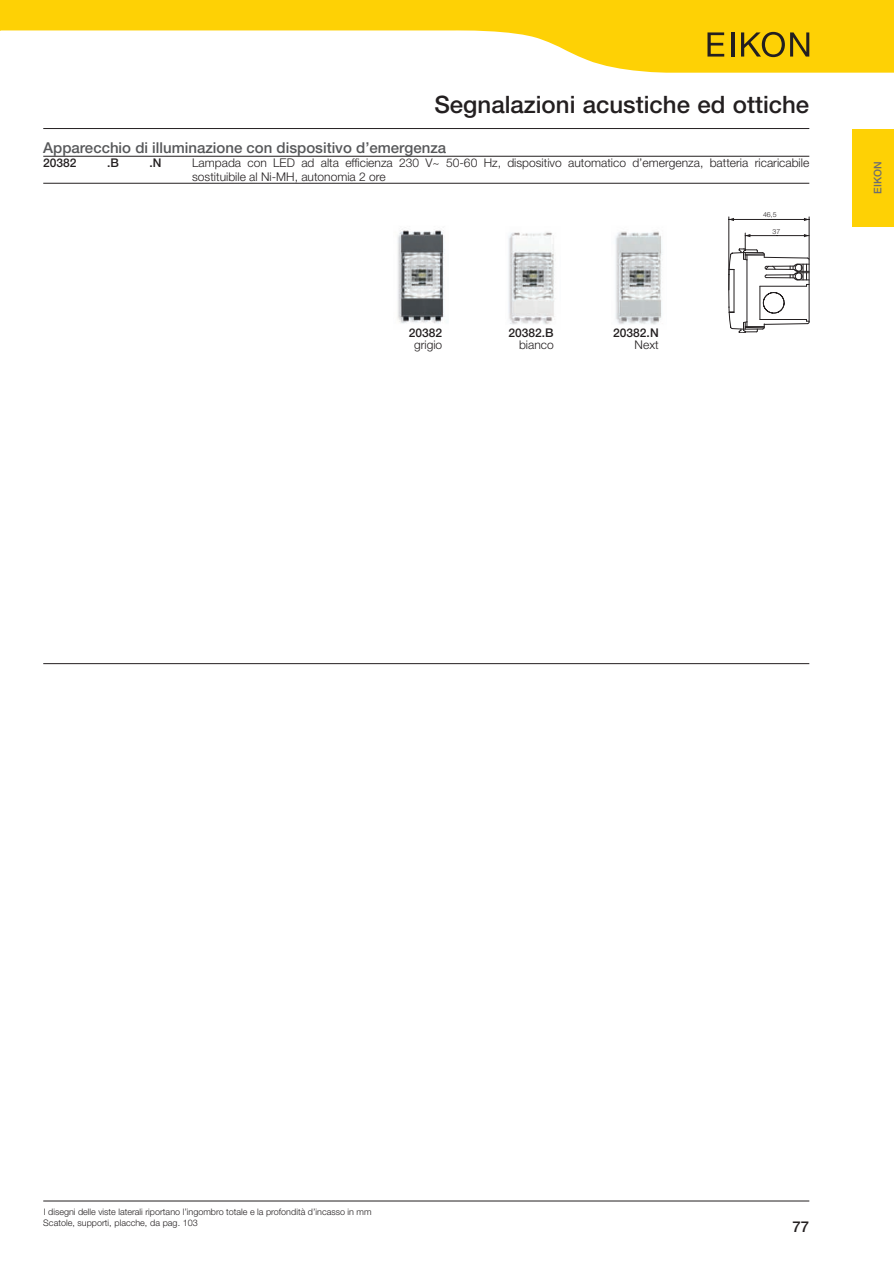
<style>
.page{position:relative;width:894px;height:1263px;background:#fff}
.page>*{position:absolute;margin:0;border:0;box-sizing:border-box;transform-origin:0 0}
.t1{font:500 24px "Helvetica Neue LT Std";color:#231f20}
.t2{font:500 15px "Helvetica Neue LT Std";color:#57585a}
.t3{font:500 15px "Helvetica Neue LT Std";color:#231f20}
.t4{font:300 12px/13.5px "Helvetica Neue LT Std";color:#231f20}
.t5{font:500 12px "Helvetica Neue LT Std";color:#231f20}
.t6{font:500 10.5px "Helvetica Neue LT Std";letter-spacing:.025em;color:#6c6d70}
.t7{font:300 9px/10.5px "Helvetica Neue LT Std";color:#231f20}
.t8{font:300 6.9px "Helvetica Neue LT Std";color:#231f20}
</style>
<div class="page">
<svg style="left:2px;top:0;width:891px;height:73px;fill:#fed105"></svg>
<hr style="left:43px;top:128px;width:766px;height:1px;background:#231f20">
<hr style="left:43px;top:1201px;width:766px;height:1px;background:#231f20">
<hr style="left:43px;top:663px;width:766px;height:1px;background:#231f20">
<svg style="left:707px;top:32px;width:17px;height:25px"></svg>
<svg style="left:730px;top:32px;width:4px;height:25px"></svg>
<svg style="left:740px;top:32px;width:69px;height:25px"></svg>
<div style="left:851px;top:129px;width:42px;height:98px;background:#fed105"></div>
<hr style="left:43px;top:156px;width:766px;height:1px;background:#231f20">
<hr style="left:43px;top:183px;width:766px;height:1px;background:#231f20">
<hr style="left:808px;top:217px;width:1px;height:42px;background:#231f20">
<hr style="left:728px;top:217px;width:1px;height:73px;background:#231f20">
<hr style="left:768px;top:219px;width:40px;height:1px;background:#231f20">
<hr style="left:728px;top:219px;width:40px;height:1px;background:#231f20">
<svg style="left:728px;top:233px;width:81px;height:100px"></svg>
<img style="left:615px;top:231px;width:48px;height:94px">
<img style="left:508px;top:232px;width:47px;height:93px">
<img style="left:397px;top:229px;width:48px;height:95px">
<svg style="left:0;top:0;width:2px;height:31px"></svg>
<h1 class="t1" style="left:434px;top:90px;width:376px">Segnalazioni acustiche ed ottiche</h1>
<p class="t2" style="left:43px;top:139px;width:404px">Apparecchio di illuminazione con dispositivo d’emergenza</p>
<p class="t5" style="left:43px;top:156px;width:35px">20382</p>
<p class="t5" style="left:107px;top:156px;width:13px">.B</p>
<p class="t5" style="left:150px;top:156px;width:13px">.N</p>
<p class="t4" style="left:192px;top:156px;width:618px">Lampada con LED ad alta efficienza 230 V~ 50-60 Hz, dispositivo automatico d’emergenza, batteria ricaricabile sostituibile al Ni-MH, autonomia 2 ore</p>
<p class="t5" style="left:409px;top:325px;width:35px">20382</p>
<p class="t4" style="left:414px;top:337px;width:30px">grigio</p>
<p class="t5" style="left:508px;top:325px;width:47px">20382.B</p>
<p class="t4" style="left:519px;top:337px;width:36px">bianco</p>
<p class="t5" style="left:613px;top:325px;width:47px">20382.N</p>
<p class="t4" style="left:634px;top:337px;width:25px">Next</p>
<p class="t8" style="left:762px;top:211px;width:15px">46,5</p>
<p class="t8" style="left:772px;top:227px;width:9px">37</p>
<p class="t6" style="left:871px;top:194px;width:35px;rotate:-90deg">EIKON</p>
<p class="t7" style="left:43px;top:1207px;width:329px">I disegni delle viste laterali riportano l’ingombro totale e la profondità d’incasso in mm<br>Scatole, supporti, placche, da pag. 103</p>
<p class="t3" style="left:792px;top:1217px;width:18px">77</p>
</div>
